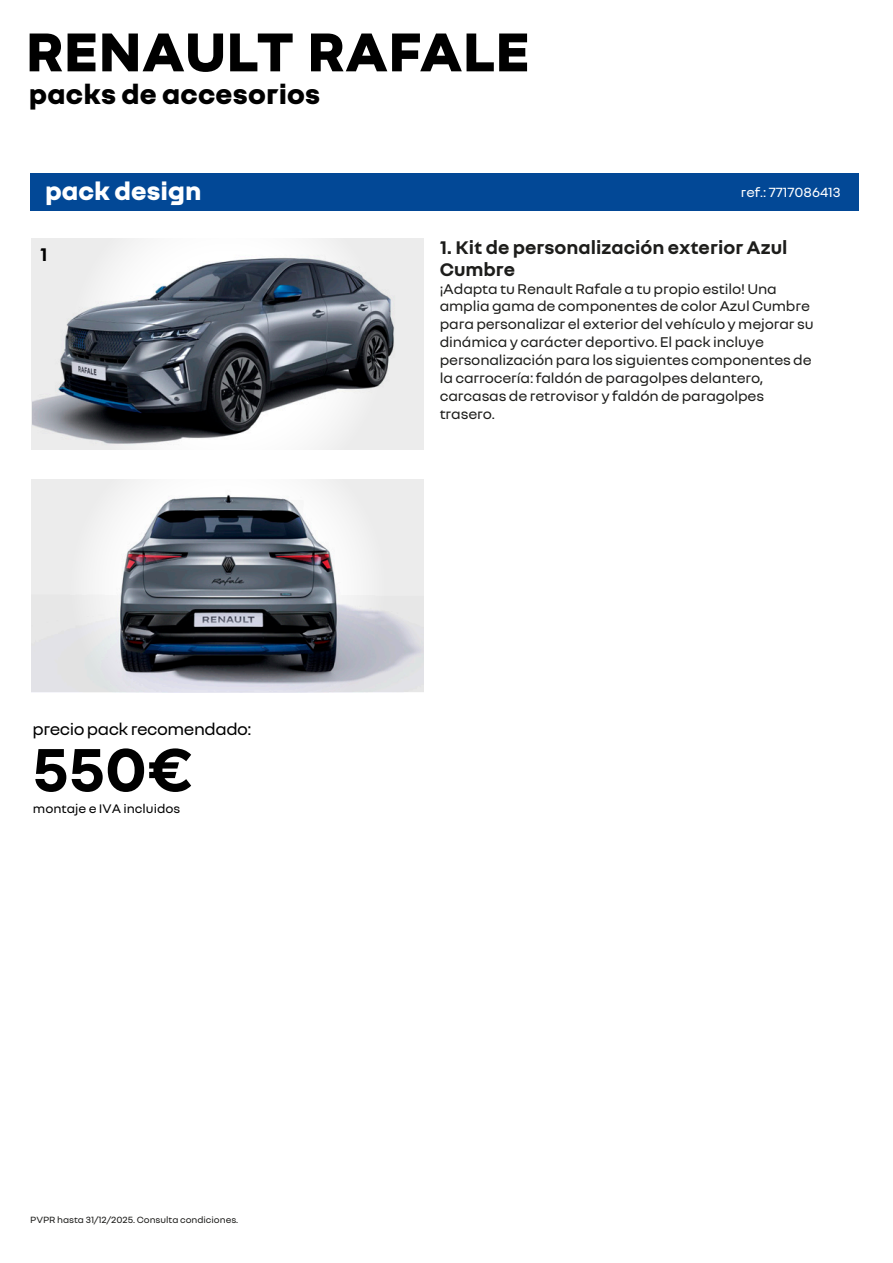
<style>
.page{position:relative;width:893px;height:1263px;background:#fff}
.page>*{position:absolute;margin:0;border:0;box-sizing:border-box;transform-origin:0 0}
.t1{font:700 66px "Nouvel R";color:#000}
.t2{font:800 59.1px "Nouvel R";color:#000}
.t3{font:800 29.55px "Nouvel R";letter-spacing:.005em;color:#000}
.t4{font:800 27px "Nouvel R";color:#fff}
.t5{font:700 19.8px/21.6px "Nouvel R";color:#1d1d1b}
.t6{font:700 19.8px "Nouvel R";color:#000}
.t7{font:18px "Nouvel R";letter-spacing:-.025em;color:#000}
.t8{font:15.3px/17.9px "Nouvel R";letter-spacing:-.01em;color:#1d1d1b}
.t9{font:14.4px "Nouvel R";letter-spacing:-.005em;color:#fff}
.t10{font:13.35px "Nouvel R";color:#000}
.t11{font:9.75px "Nouvel R";letter-spacing:-.005em;color:#1d1d1b}
</style>
<div class="page">
<div style="left:30px;top:173px;width:828px;height:38px;background:#024896"></div>
<svg style="left:31px;top:238px;width:393px;height:212px"></svg>
<svg style="left:31px;top:480px;width:393px;height:211px"></svg>
<h2 class="t2" style="left:26px;top:13px;width:506px">RENAULT RAFALE</h2>
<h3 class="t3" style="left:29px;top:75px;width:293px">packs de accesorios</h3>
<h3 class="t4" style="left:45px;top:173px;width:158px">pack design</h3>
<p class="t9" style="left:741px;top:183px;width:101px">ref.: 7717086413</p>
<p class="t5" style="left:440px;top:236px;width:349px">1. Kit de personalización exterior Azul<br>Cumbre</p>
<p class="t8" style="left:440px;top:279px;width:375px">¡Adapta tu Renault Rafale a tu propio estilo! Una amplia gama de componentes de color Azul Cumbre para personalizar el exterior del vehículo y mejorar su dinámica y carácter deportivo. El pack incluye personalización para los siguientes componentes de la carrocería: faldón de paragolpes delantero, carcasas de retrovisor y faldón de paragolpes trasero.</p>
<p class="t6" style="left:40px;top:241px;width:9px">1</p>
<p class="t7" style="left:32px;top:717px;width:221px">precio pack recomendado:</p>
<h1 class="t1" style="left:32px;top:726px;width:162px">550€</h1>
<p class="t10" style="left:33px;top:800px;width:149px">montaje e IVA incluidos</p>
<p class="t11" style="left:30px;top:1214px;width:210px">PVPR hasta 31/12/2025. Consulta condiciones.</p>
</div>
